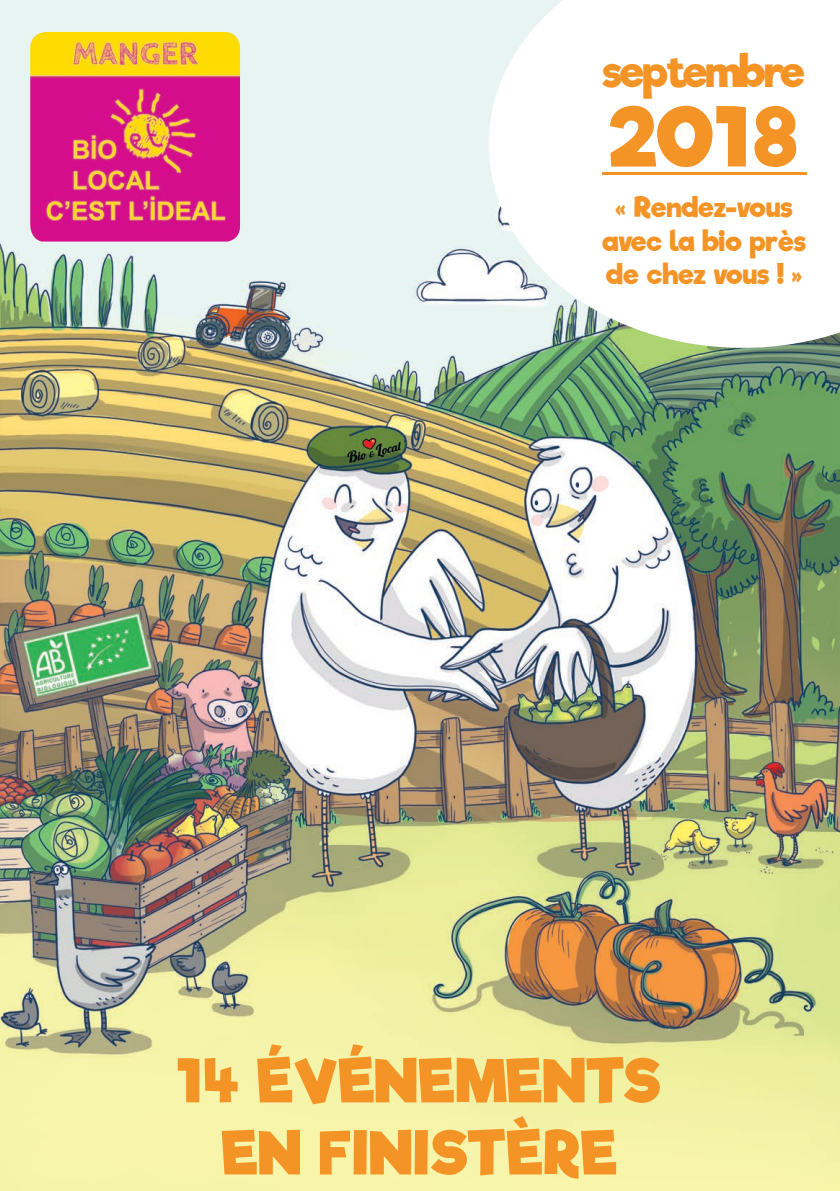
<style>
.page{position:relative;width:840px;height:1191px;background:#fff}
.page>*{position:absolute;margin:0;border:0;box-sizing:border-box;transform-origin:0 0}
.t1{font:82px "Riffic";color:#f49426}
.t2{font:60px/72px "Riffic";color:#f49426;text-align:center}
.t3{font:44px "Riffic";letter-spacing:-.055em;color:#f49426}
.t4{font:28px/33.6px "Riffic";letter-spacing:-.01em;color:#f49426;text-align:center}
</style>
<div class="page">
<img style="left:0;top:0;width:839px;height:1191px">
<img style="left:30px;top:32px;width:210px;height:209px">
<svg style="left:488px;top:0;width:351px;height:348px"></svg>
<hr style="left:602px;top:172px;width:204px;height:3px;background:#f49225">
<p class="t3" style="left:602px;top:43px;width:204px">septembre</p>
<p class="t1" style="left:610px;top:86px;width:189px">2018</p>
<p class="t4" style="left:602px;top:191px;width:206px">« Rendez-vous avec la bio près de chez vous ! »</p>
<p class="t2" style="left:178px;top:1045px;width:485px">14 ÉVÉNEMENTS<br>EN FINISTÈRE</p>
</div>
